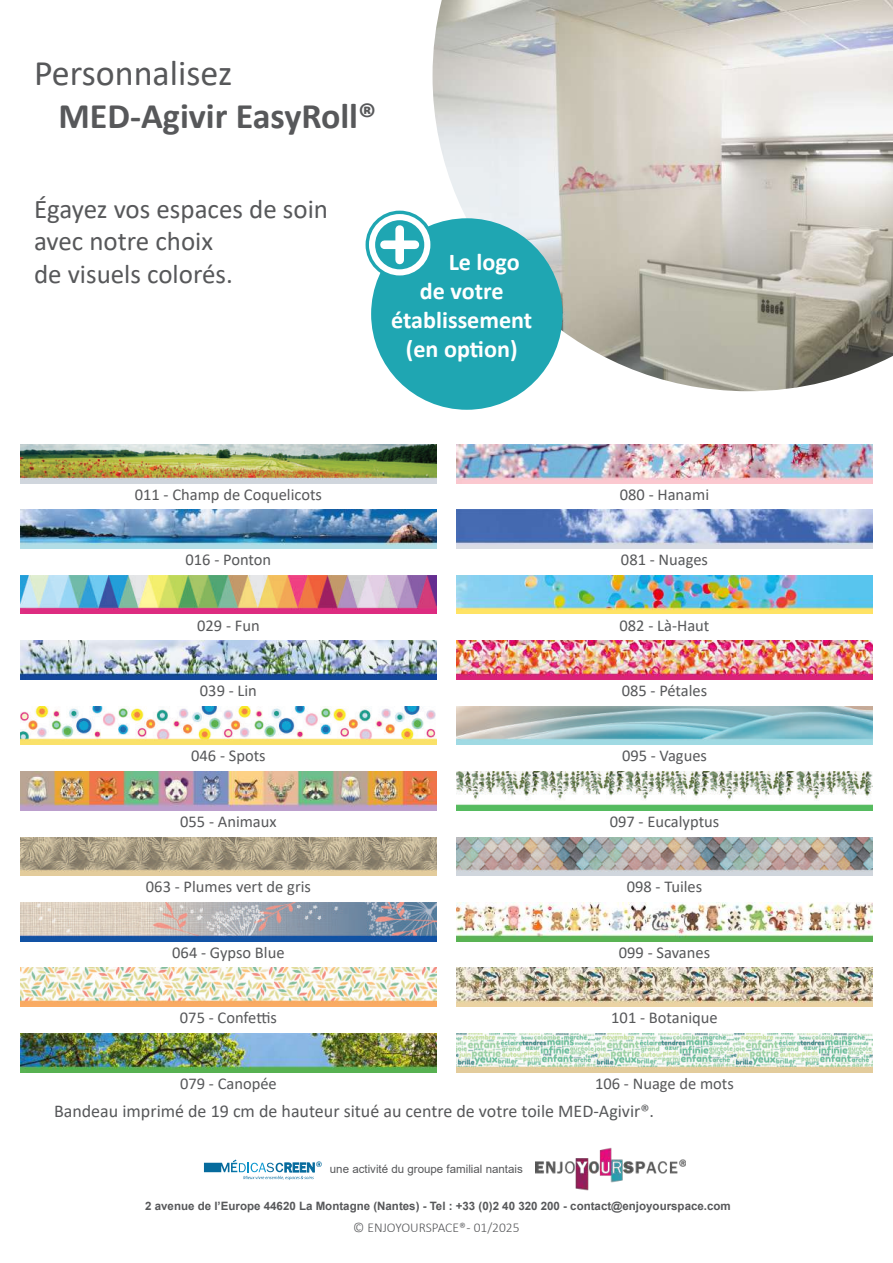
<style>
.page{position:relative;width:893px;height:1263px;background:#fff}
.page>*{position:absolute;margin:0;border:0;box-sizing:border-box;transform-origin:0 0}
.t1{font:700 36px "Calibri";color:#57585a}
.t2{font:36px "Calibri";color:#57585a}
.t3{font:27px/32.4px "Calibri";color:#57585a}
.t4{font:700 24.15px "Calibri";color:#fff}
.t5{font:18px "Calibri";color:#57585a}
.t6{font:16.5px "Calibri";color:#57585a}
.t7{font:300 13.5px "Calibri";color:#57585a}
.t8{font:700 11.55px "Arial";color:#57585a}
.t9{font:11.55px "Arial";color:#57585a}
</style>
<div class="page">
<img style="left:432px;top:0;width:461px;height:391px">
<div style="left:371px;top:218px;width:192px;height:192px;background:#1fa6b2;border-radius:50%"></div>
<svg style="left:369px;top:214px;width:62px;height:62px;fill:#1fa6b2"></svg>
<div style="left:366px;top:211px;width:68px;height:68px;border:6px solid #1fa6b2;border-radius:50%"></div>
<div style="left:369px;top:214px;width:61px;height:61px;border:6px solid #fff;border-radius:50%"></div>
<div style="left:395px;top:230px;width:9px;height:30px;background:#fff"></div>
<div style="left:384px;top:240px;width:31px;height:9px;background:#fff"></div>
<img style="left:21px;top:444px;width:415px;height:39px">
<img style="left:21px;top:510px;width:415px;height:38px">
<img style="left:21px;top:575px;width:415px;height:39px">
<img style="left:21px;top:641px;width:415px;height:38px">
<img style="left:21px;top:706px;width:415px;height:39px">
<img style="left:21px;top:772px;width:415px;height:38px">
<img style="left:21px;top:837px;width:415px;height:39px">
<img style="left:21px;top:902px;width:415px;height:39px">
<img style="left:21px;top:968px;width:415px;height:38px">
<img style="left:21px;top:1033px;width:415px;height:39px">
<img style="left:457px;top:444px;width:415px;height:39px">
<img style="left:457px;top:510px;width:415px;height:38px">
<img style="left:457px;top:575px;width:415px;height:39px">
<img style="left:457px;top:641px;width:415px;height:38px">
<img style="left:457px;top:706px;width:415px;height:39px">
<img style="left:457px;top:772px;width:415px;height:38px">
<img style="left:457px;top:837px;width:415px;height:39px">
<img style="left:457px;top:902px;width:415px;height:39px">
<img style="left:457px;top:968px;width:415px;height:38px">
<img style="left:457px;top:1033px;width:415px;height:39px">
<svg style="left:204px;top:1159px;width:118px;height:21px"></svg>
<img style="left:536px;top:1147px;width:149px;height:44px">
<h1 class="t2" style="left:34px;top:48px;width:200px">Personnalisez</h1>
<h1 class="t1" style="left:58px;top:91px;width:319px">MED-Agivir EasyRoll®</h1>
<h2 class="t3" style="left:34px;top:192px;width:295px">Égayez vos espaces de soin avec notre choix<br>de visuels colorés.</h2>
<h3 class="t4" style="left:449px;top:244px;width:72px">Le logo</h3>
<h3 class="t4" style="left:420px;top:273px;width:85px">de votre</h3>
<h3 class="t4" style="left:391px;top:302px;width:143px">établissement</h3>
<h3 class="t4" style="left:406px;top:331px;width:113px">(en option)</h3>
<p class="t6" style="left:135px;top:483px;width:189px">011 - Champ de Coquelicots</p>
<p class="t6" style="left:620px;top:483px;width:91px">080 - Hanami</p>
<p class="t6" style="left:186px;top:548px;width:87px">016 - Ponton</p>
<p class="t6" style="left:621px;top:548px;width:89px">081 - Nuages</p>
<p class="t6" style="left:197px;top:614px;width:64px">029 - Fun</p>
<p class="t6" style="left:620px;top:614px;width:91px">082 - Là-Haut</p>
<p class="t6" style="left:200px;top:679px;width:58px">039 - Lin</p>
<p class="t6" style="left:622px;top:679px;width:87px">085 - Pétales</p>
<p class="t6" style="left:191px;top:744px;width:76px">046 - Spots</p>
<p class="t6" style="left:622px;top:744px;width:87px">095 - Vagues</p>
<p class="t6" style="left:180px;top:810px;width:98px">055 - Animaux</p>
<p class="t6" style="left:610px;top:810px;width:111px">097 - Eucalyptus</p>
<p class="t6" style="left:146px;top:875px;width:167px">063 - Plumes vert de gris</p>
<p class="t6" style="left:627px;top:875px;width:77px">098 - Tuiles</p>
<p class="t6" style="left:172px;top:941px;width:114px">064 - Gypso Blue</p>
<p class="t6" style="left:619px;top:941px;width:93px">099 - Savanes</p>
<p class="t6" style="left:180px;top:1006px;width:98px">075 - Confettis</p>
<p class="t6" style="left:611px;top:1006px;width:108px">101 - Botanique</p>
<p class="t6" style="left:180px;top:1072px;width:98px">079 - Canopée</p>
<p class="t6" style="left:595px;top:1072px;width:140px">106 - Nuage de mots</p>
<p class="t5" style="left:54px;top:1098px;width:602px">Bandeau imprimé de 19 cm de hauteur situé au centre de votre toile MED-Agivir®.</p>
<p class="t9" style="left:330px;top:1161px;width:194px">une activité du groupe familial nantais</p>
<p class="t8" style="left:145px;top:1197px;width:587px">2 avenue de l’Europe 44620 La Montagne (Nantes) - Tel : +33 (0)2 40 320 200 - contact@enjoyourspace.com</p>
<p class="t7" style="left:353px;top:1219px;width:168px">© ENJOYOURSPACE® - 01/2025</p>
</div>
